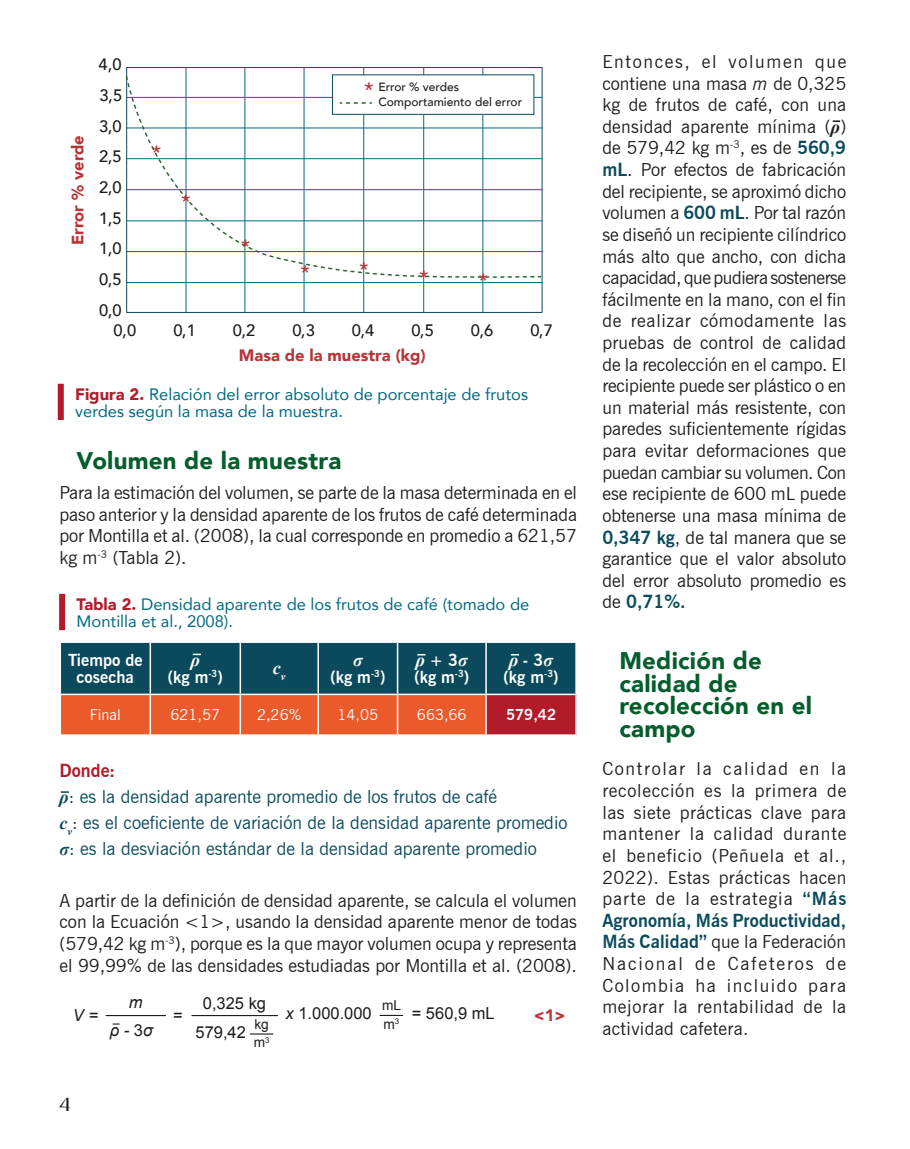
<style>
.page{position:relative;width:910px;height:1149px;background:#fff}
.page>*{position:absolute;margin:0;border:0;box-sizing:border-box;transform-origin:0 0}
.t1{font:900 24px/22.5px "Avenir";letter-spacing:.01em;color:#045d2c}
.t2{font:500 20.7px "Avenir";color:#b83437}
.t3{font:500 19.2px "Avenir";color:#b83437;scale:1.08 1}
.t4{font:18px/21.6px "News Gothic BT";color:#1d1d1b;text-align:justify}
.t5{font:18px/25.8px "News Gothic BT";color:#0a4a5c}
.t6{font:18px "News Gothic BT";letter-spacing:.02em;color:#1d1d1b}
.t7{font:italic 700 18px "Times New Roman";color:#fff}
.t8{font:18px "Aubrey";color:#1d1d1b}
.t9{font:16.5px/16.5px "Avenir";color:#026a81}
.t10{font:500 16.5px/20px "Avenir";color:#1d1d1b}
.t11{font:700 16.5px/16.5px "News Gothic BT";color:#fff;text-align:center}
.t12{font:900 16.5px "Avenir";color:#b83437}
.t13{font:16.5px "Arial";color:#1d1d1b}
.t14{font:italic 16.5px "Arial";color:#1d1d1b}
.t15{font:15px "News Gothic BT";color:#fff}
.t16{font:700 15px "News Gothic BT";color:#fff}
.t17{font:13.65px/18.5px "Arial";color:#1d1d1b}
.t18{font:500 12px/15px "Avenir";color:#1d1d1b}
.s1{font-style:italic}
.s2{font-family:"Times New Roman";font-weight:700;font-style:italic}
.s3{font-weight:700;color:#0a4a5c}
.s4{font-weight:900;color:#b11b2a}
.s5{font-family:"News Gothic BT";font-style:normal;font-size:16.5px}
.s6{font-weight:700;color:#b11b2a}
.s7{font-style:normal}
</style>
<div class="page">
<div style="left:59px;top:593px;width:6px;height:37px;background:#b11b2a"></div>
<svg style="left:60px;top:642px;width:516px;height:93px;background:#6f554f"></svg>
<div style="left:58px;top:383px;width:6px;height:37px;background:#b11b2a"></div>
<svg style="left:833px;top:120px;width:7px;height:2px"></svg>
<hr style="left:106px;top:1014px;width:60px;height:1px;background:#1d1d1b">
<hr style="left:192px;top:1014px;width:86px;height:1px;background:#1d1d1b">
<svg style="left:250px;top:1033px;width:23px;height:1px"></svg>
<svg style="left:380px;top:1014px;width:23px;height:1px"></svg>
<hr style="left:127px;top:282px;width:415px;height:1px;background:#026a81">
<hr style="left:186px;top:68px;width:1px;height:244px;background:#026a81">
<hr style="left:245px;top:68px;width:1px;height:244px;background:#026a81">
<hr style="left:304px;top:68px;width:1px;height:244px;background:#026a81">
<hr style="left:363px;top:68px;width:1px;height:244px;background:#026a81">
<hr style="left:483px;top:68px;width:1px;height:244px;background:#026a81">
<hr style="left:423px;top:68px;width:1px;height:244px;background:#026a81">
<svg style="left:125px;top:75px;width:417px;height:203px"></svg>
<p class="t4" style="left:602px;top:51px;width:245px">Entonces, el volumen que contiene una masa <span class="s1">m</span> de 0,325 kg de frutos de café, con una densidad aparente mínima (<span class="s2">ρ</span>) de 579,42 kg m<sup>-3</sup>, es de <span class="s3">560,9 mL</span>. Por efectos de fabricación del recipiente, se aproximó dicho volumen a <span class="s3">600 mL</span>. Por tal razón se diseñó un recipiente cilíndrico más alto que ancho, con dicha capacidad, que pudiera sostenerse fácilmente en la mano, con el fin de realizar cómodamente las pruebas de control de calidad de la recolección en el campo. El recipiente puede ser plástico o en un material más resistente, con paredes suficientemente rígidas para evitar deformaciones que puedan cambiar su volumen. Con ese recipiente de 600 mL puede obtenerse una masa mínima de <span class="s3">0,347 kg</span>, de tal manera que se garantice que el valor absoluto del error absoluto promedio es de <span class="s3">0,71%.</span></p>
<h1 class="t1" style="left:619px;top:648px;width:194px">Medición de calidad de recolección en el campo</h1>
<p class="t4" style="left:602px;top:757px;width:245px">Controlar la calidad en la recolección es la primera de las siete prácticas clave para mantener la calidad durante el beneficio (Peñuela et al., 2022). Estas prácticas hacen parte de la estrategia <span class="s3">“Más Agronomía, Más Productividad, Más Calidad”</span> que la Federación Nacional de Cafeteros de Colombia ha incluido para mejorar la rentabilidad de la</p>
<p class="t10" style="left:99px;top:54px;width:25px">4,0</p>
<p class="t18" style="left:378px;top:78px;width:145px">Error % verdes<br>Comportamiento del error</p>
<p class="t2" style="left:364px;top:72px;width:11px">*</p>
<p class="t10" style="left:100px;top:84px;width:24px">3,5</p>
<p class="t10" style="left:99px;top:115px;width:24px">3,0</p>
<p class="t12" style="left:64px;top:245px;width:111px;rotate:-90deg">Error % verde</p>
<p class="t3" style="left:152px;top:136px;width:10px">*</p>
<p class="t10" style="left:99px;top:145px;width:24px">2,5</p>
<p class="t10" style="left:99px;top:176px;width:24px">2,0</p>
<p class="t3" style="left:181px;top:184px;width:10px">*</p>
<p class="t10" style="left:99px;top:207px;width:24px">1,5</p>
<p class="t3" style="left:241px;top:230px;width:10px">*</p>
<p class="t10" style="left:99px;top:237px;width:24px">1,0</p>
<p class="t3" style="left:301px;top:256px;width:10px">*</p>
<p class="t3" style="left:359px;top:252px;width:10px">*</p>
<p class="t3" style="left:419px;top:260px;width:10px">*</p>
<p class="t3" style="left:478px;top:264px;width:10px">*</p>
<p class="t10" style="left:99px;top:268px;width:24px">0,5</p>
<p class="t10" style="left:114px;top:299px;width:24px;text-indent:-14px">0,0<br>0,0</p>
<p class="t10" style="left:173px;top:319px;width:24px">0,1</p>
<p class="t10" style="left:233px;top:319px;width:24px">0,2</p>
<p class="t10" style="left:292px;top:319px;width:24px">0,3</p>
<p class="t10" style="left:352px;top:319px;width:24px">0,4</p>
<p class="t10" style="left:411px;top:319px;width:24px">0,5</p>
<p class="t10" style="left:471px;top:319px;width:24px">0,6</p>
<p class="t10" style="left:530px;top:319px;width:24px">0,7</p>
<p class="t12" style="left:239px;top:341px;width:188px">Masa de la muestra (kg)</p>
<p class="t9" style="left:75px;top:385px;width:454px"><span class="s4">Figura 2.</span> Relación del error absoluto de porcentaje de frutos verdes según la masa de la muestra.</p>
<h1 class="t1" style="left:77px;top:448px;width:266px">Volumen de la muestra</h1>
<p class="t4" style="left:60px;top:481px;width:519px">Para la estimación del volumen, se parte de la masa determinada en el paso anterior y la densidad aparente de los frutos de café determinada por Montilla et al. (2008), la cual corresponde en promedio a 621,57 kg m<sup>-3</sup> (Tabla 2).</p>
<p class="t9" style="left:77px;top:595px;width:454px"><span class="s4">Tabla 2.</span> Densidad aparente de los frutos de café (tomado de<br>Montilla et al., 2008).</p>
<p class="t11" style="left:68px;top:651px;width:76px">Tiempo de cosecha</p>
<p class="t7" style="left:191px;top:647px;width:11px">ρ</p>
<p class="t7" style="left:416px;top:647px;width:54px">ρ <span class="s5">+ 3</span>σ</p>
<p class="t11" style="left:414px;top:668px;width:56px">(kg m<sup>-3</sup>)</p>
<p class="t7" style="left:509px;top:647px;width:45px">ρ <span class="s5">- 3</span>σ</p>
<p class="t11" style="left:504px;top:668px;width:56px">(kg m<sup>-3</sup>)</p>
<p class="t7" style="left:353px;top:647px;width:11px">σ</p>
<p class="t11" style="left:330px;top:668px;width:56px">(kg m<sup>-3</sup>)</p>
<p class="t11" style="left:168px;top:668px;width:56px">(kg m<sup>-3</sup>)</p>
<p class="t7" style="left:273px;top:655px;width:14px">c<sub>v</sub></p>
<p class="t15" style="left:90px;top:705px;width:32px">Final</p>
<p class="t15" style="left:170px;top:705px;width:51px">621,57</p>
<p class="t15" style="left:257px;top:705px;width:46px">2,26%</p>
<p class="t15" style="left:338px;top:705px;width:42px">14,05</p>
<p class="t15" style="left:417px;top:705px;width:51px">663,66</p>
<p class="t16" style="left:506px;top:705px;width:51px">579,42</p>
<p class="t5" style="left:60px;top:757px;width:509px"><span class="s6">Donde:<br></span><span class="s2">ρ</span>: es la densidad aparente promedio de los frutos de café<br><span class="s2">c</span><sub>v</sub>: es el coeficiente de variación de la densidad aparente promedio <span class="s2">σ</span>: es la desviación estándar de la densidad aparente promedio</p>
<p class="t4" style="left:60px;top:889px;width:519px">A partir de la definición de densidad aparente, se calcula el volumen con la Ecuación &lt;1&gt;, usando la densidad aparente menor de todas (579,42 kg m<sup>-3</sup>), porque es la que mayor volumen ocupa y representa el 99,99% de las densidades estudiadas por Montilla et al. (2008).</p>
<p class="t13" style="left:203px;top:992px;width:65px">0,325 kg</p>
<p class="t17" style="left:254px;top:1014px;width:17px">kg m<sup>3</sup></p>
<p class="t14" style="left:129px;top:990px;width:15px">m</p>
<p class="t17" style="left:382px;top:995px;width:21px">mL m<sup>3</sup></p>
<p class="t14" style="left:73px;top:1004px;width:27px">V =</p>
<p class="t13" style="left:173px;top:1003px;width:11px">=</p>
<p class="t13" style="left:286px;top:1002px;width:88px"><span class="s1">x</span> 1.000.000</p>
<p class="t13" style="left:412px;top:1002px;width:85px">= 560,9 mL</p>
<p class="t12" style="left:534px;top:1000px;width:33px">&lt;1&gt;</p>
<p class="t14" style="left:110px;top:1019px;width:45px">ρ - <span class="s7">3</span>σ</p>
<p class="t6" style="left:602px;top:1017px;width:148px">actividad cafetera.</p>
<p class="t13" style="left:196px;top:1020px;width:52px">579,42</p>
<p class="t8" style="left:60px;top:1094px;width:13px">4</p>
</div>
